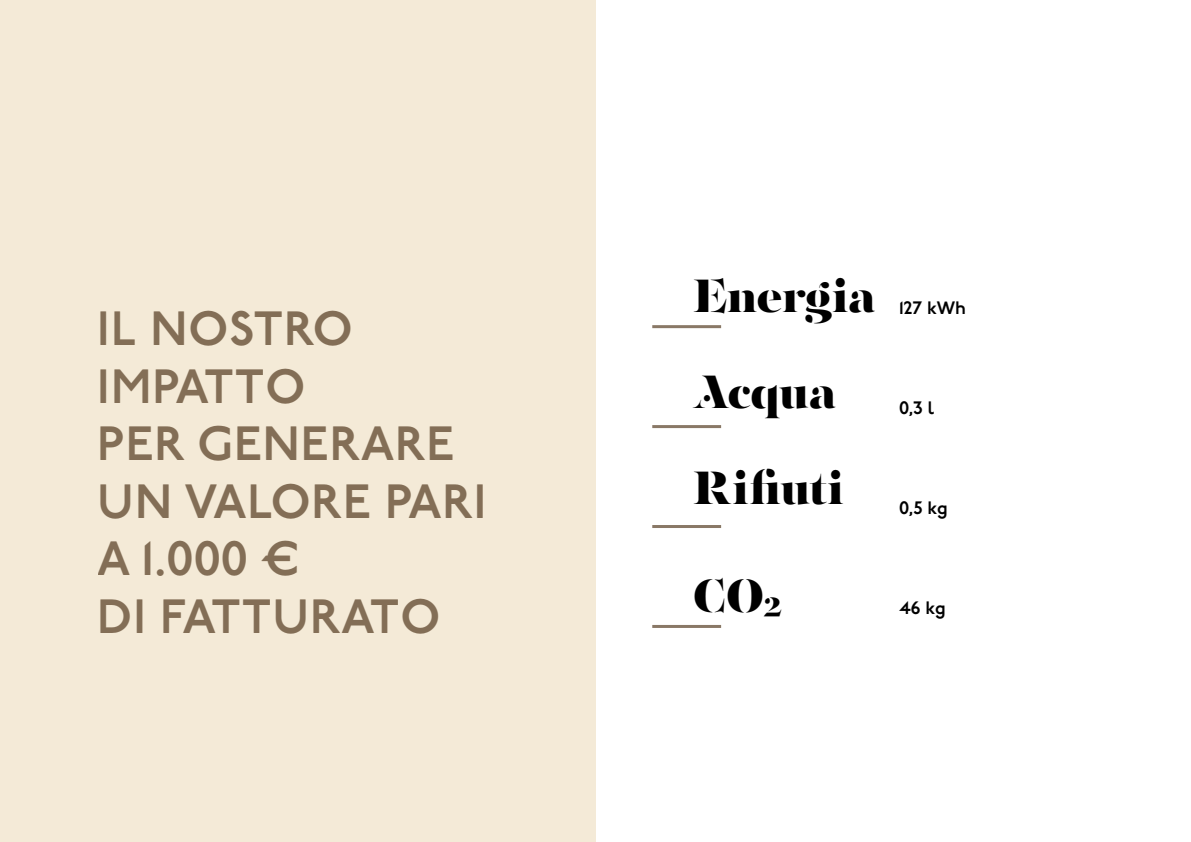
<style>
.page{position:relative;width:1191px;height:842px;background:#fff}
.page>*{position:absolute;margin:0;border:0;box-sizing:border-box;transform-origin:0 0}
.t1{font:600 48px/57.6px "P22 Underground Pro";letter-spacing:.02em;color:#897866}
.t2{font:900 48px/96px "PF Regal Stencil Pro";letter-spacing:-.01em;color:#000}
.t3{font:600 18px "P22 Underground Pro";color:#000}
</style>
<div class="page">
<div style="left:0;top:0;width:595px;height:842px;background:#f4ead7"></div>
<hr style="left:652px;top:325px;width:69px;height:3px;background:#897866">
<hr style="left:652px;top:425px;width:69px;height:3px;background:#897866">
<hr style="left:652px;top:525px;width:69px;height:3px;background:#897866">
<hr style="left:652px;top:625px;width:69px;height:3px;background:#897866">
<p class="t1" style="left:98px;top:299px;width:390px">IL NOSTRO<br>IMPATTO<br>PER GENERARE<br>UN VALORE PARI<br>A 1.000 €<br>DI FATTURATO</p>
<p class="t2" style="left:692px;top:249px;width:184px">Energia<br>Acqua<br>Rifiuti</p>
<p class="t2" style="left:692px;top:549px;width:92px">CO₂</p>
<p class="t3" style="left:899px;top:295px;width:68px">127 kWh</p>
<p class="t3" style="left:899px;top:395px;width:36px">0,3 l</p>
<p class="t3" style="left:899px;top:495px;width:50px">0,5 kg</p>
<p class="t3" style="left:899px;top:595px;width:48px">46 kg</p>
</div>
